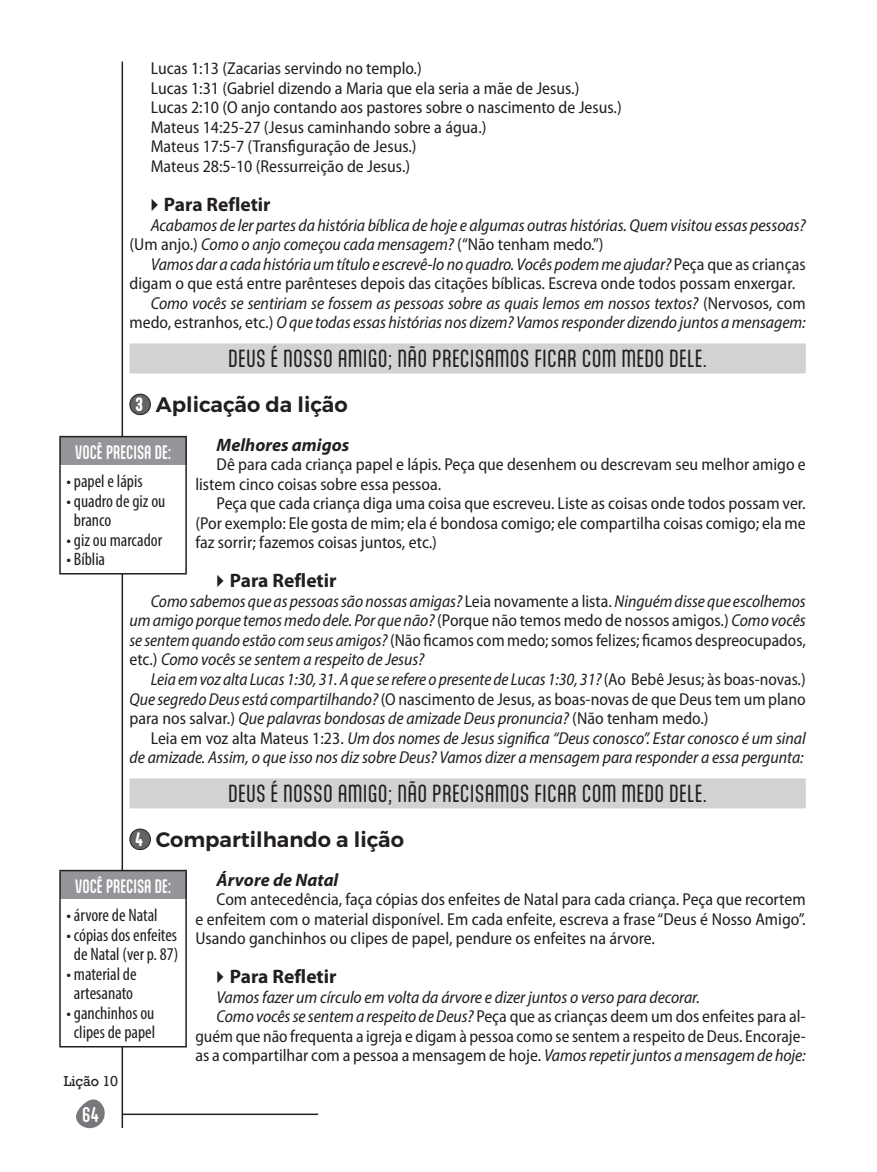
<style>
.page{position:relative;width:877px;height:1172px;background:#fff}
.page>*{position:absolute;margin:0;border:0;box-sizing:border-box;transform-origin:0 0}
.Mensagem{font:21px "Aptly";letter-spacing:.01em;color:#231f20}
.Título_Programação{font:600 21px "Montserrat";color:#231f20}
.t1{font:700 19.5px "Myriad Pro";color:#231f20}
.Você_Precisa{font:condensed 18px/19.5px "Myriad Pro";color:#231f20;text-align:center}
.Tópicos{font:italic 700 18px "Myriad Pro";color:#231f20}
.t2{font:500 18px "Aptly";color:#fff}
.Texto{font:semi-condensed 17.25px/19.5px "Myriad Pro";color:#231f20;text-align:justify}
.Texto-2{font:italic semi-condensed 17.25px/19.5px "Myriad Pro";letter-spacing:-.005em;color:#231f20;text-align:right}
.t3{font:500 16.5px "Aptly";color:#fff;scale:.95 1}
._2-_Coluna_Tabela_P{font:700 16.5px "Aptly";color:#fff}
.t4{font:13.5px "Rockwell";letter-spacing:-.01em;color:#231f20}
.s1{font-style:normal}
.s2{font-style:italic}
</style>
<div class="page">
<hr style="left:122px;top:1113px;width:196px;height:1px;background:#231f20">
<hr style="left:122px;top:61px;width:1px;height:1066px;background:#231f20">
<svg style="left:76px;top:1099px;width:29px;height:30px"></svg>
<div style="left:129px;top:343px;width:677px;height:30px;background:#d1d2d4"></div>
<div style="left:129px;top:778px;width:677px;height:30px;background:#d1d2d4"></div>
<div style="left:130px;top:394px;width:20px;height:20px;background:#636366;border-radius:50%"></div>
<div style="left:129px;top:394px;width:22px;height:21px;border:1px solid #231f20;border-radius:50%"></div>
<div style="left:130px;top:829px;width:20px;height:20px;background:#636366;border-radius:50%"></div>
<div style="left:129px;top:828px;width:22px;height:21px;border:1px solid #231f20;border-radius:50%"></div>
<div style="left:60px;top:436px;width:126px;height:29px;background:#939598"></div>
<hr style="left:59px;top:465px;width:2px;height:108px;background:#231f20">
<hr style="left:185px;top:465px;width:2px;height:108px;background:#231f20">
<hr style="left:59px;top:573px;width:128px;height:1px;background:#231f20">
<hr style="left:59px;top:436px;width:128px;height:1px;background:#231f20">
<hr style="left:59px;top:437px;width:2px;height:28px;background:#231f20">
<hr style="left:185px;top:437px;width:2px;height:28px;background:#231f20">
<div style="left:60px;top:870px;width:126px;height:29px;background:#939598"></div>
<div style="left:60px;top:899px;width:126px;height:147px;background:#fff"></div>
<hr style="left:59px;top:899px;width:2px;height:146px;background:#231f20">
<hr style="left:185px;top:899px;width:2px;height:146px;background:#231f20">
<hr style="left:59px;top:1045px;width:128px;height:2px;background:#231f20">
<hr style="left:59px;top:869px;width:128px;height:2px;background:#231f20">
<hr style="left:59px;top:871px;width:2px;height:28px;background:#231f20">
<hr style="left:185px;top:871px;width:2px;height:28px;background:#231f20">
<p class="Texto" style="left:151px;top:59px;width:273px">Lucas 1:13 (Zacarias servindo no templo.)</p>
<p class="Texto" style="left:151px;top:79px;width:430px">Lucas 1:31 (Gabriel dizendo a Maria que ela seria a mãe de Jesus.)</p>
<p class="Texto" style="left:151px;top:98px;width:472px">Lucas 2:10 (O anjo contando aos pastores sobre o nascimento de Jesus.)</p>
<p class="Texto" style="left:151px;top:118px;width:337px">Mateus 14:25-27 (Jesus caminhando sobre a água.)</p>
<p class="Texto" style="left:151px;top:137px;width:267px">Mateus 17:5-7 (Transfiguração de Jesus.)</p>
<p class="Texto" style="left:151px;top:157px;width:261px">Mateus 28:5-10 (Ressurreição de Jesus.)</p>
<p class="t1" style="left:164px;top:193px;width:108px">Para Refletir</p>
<p class="Texto-2" style="left:129px;top:215px;width:678px;text-align:left;text-indent:21px">Acabamos de ler partes da história bíblica de hoje e algumas outras histórias. Quem visitou essas pessoas? <span class="s1">(Um anjo.)</span> Como o anjo começou cada mensagem? <span class="s1">(“Não tenham medo.”)</span></p>
<p class="Texto" style="left:129px;top:254px;width:678px;text-indent:21px"><span class="s2">Vamos dar a cada história um título e escrevê-lo no quadro. Vocês podem me ajudar?</span> Peça que as crianças digam o que está entre parênteses depois das citações bíblicas. Escreva onde todos possam enxergar.</p>
<p class="Texto-2" style="left:129px;top:293px;width:678px">Como vocês se sentiriam se fossem as pessoas sobre as quais lemos em nossos textos? <span class="s1">(Nervosos, com medo, estranhos, etc.)</span> O que todas essas histórias nos dizem? Vamos responder dizendo juntos a mensagem:</p>
<p class="Mensagem" style="left:228px;top:345px;width:481px">DEUS É NOSSO AMIGO; NÃO PRECISAMOS FICAR COM MEDO DELE.</p>
<p class="_2-_Coluna_Tabela_P" style="left:135px;top:394px;width:9px">3</p>
<p class="Título_Programação" style="left:156px;top:391px;width:193px">Aplicação da lição</p>
<p class="Tópicos" style="left:217px;top:433px;width:134px">Melhores amigos</p>
<p class="Texto" style="left:195px;top:455px;width:612px;text-indent:21px">Dê para cada criança papel e lápis. Peça que desenhem ou descrevam seu melhor amigo e listem cinco coisas sobre essa pessoa.</p>
<p class="Texto" style="left:195px;top:494px;width:612px;text-indent:21px">Peça que cada criança diga uma coisa que escreveu. Liste as coisas onde todos possam ver. (Por exemplo: Ele gosta de mim; ela é bondosa comigo; ele compartilha coisas comigo; ela me faz sorrir; fazemos coisas juntos, etc.)</p>
<p class="t1" style="left:230px;top:570px;width:108px">Para Refletir</p>
<p class="Texto-2" style="left:129px;top:591px;width:678px;text-align:justify;text-indent:21px">Como sabemos que as pessoas são nossas amigas? <span class="s1">Leia novamente a lista.</span> Ninguém disse que escolhemos um amigo porque temos medo dele. Por que não? <span class="s1">(Porque não temos medo de nossos amigos.)</span> Como vocês se sentem quando estão com seus amigos? <span class="s1">(Não ficamos com medo; somos felizes; ficamos despreocupados, etc.)</span> Como vocês se sentem a respeito de Jesus?</p>
<p class="Texto-2" style="left:129px;top:669px;width:678px;text-align:justify;text-indent:21px">Leia em voz alta Lucas 1:30, 31. A que se refere o presente de Lucas 1:30, 31? <span class="s1">(Ao Bebê Jesus; às boas-novas.)<br></span>Que segredo Deus está compartilhando? <span class="s1">(O nascimento de Jesus, as boas-novas de que Deus tem um plano para nos salvar.)</span> Que palavras bondosas de amizade Deus pronuncia? <span class="s1">(Não tenham medo.)</span></p>
<p class="Texto-2" style="left:129px;top:727px;width:678px"><span class="s1">Leia em voz alta Mateus 1:23.</span> Um dos nomes de Jesus significa “Deus conosco”. Estar conosco é um sinal<br>de amizade. Assim, o que isso nos diz sobre Deus? Vamos dizer a mensagem para responder a essa pergunta:</p>
<p class="Mensagem" style="left:228px;top:780px;width:481px">DEUS É NOSSO AMIGO; NÃO PRECISAMOS FICAR COM MEDO DELE.</p>
<p class="_2-_Coluna_Tabela_P" style="left:135px;top:829px;width:9px">4</p>
<p class="Título_Programação" style="left:156px;top:826px;width:250px">Compartilhando a lição</p>
<p class="Tópicos" style="left:217px;top:868px;width:123px">Árvore de Natal</p>
<p class="Texto" style="left:195px;top:890px;width:612px;text-indent:21px">Com antecedência, faça cópias dos enfeites de Natal para cada criança. Peça que recortem e enfeitem com o material disponível. Em cada enfeite, escreva a frase “Deus é Nosso Amigo”.<br>Usando ganchinhos ou clipes de papel, pendure os enfeites na árvore.</p>
<p class="t1" style="left:230px;top:965px;width:108px">Para Refletir</p>
<p class="Texto-2" style="left:217px;top:987px;width:485px">Vamos fazer um círculo em volta da árvore e dizer juntos o verso para decorar.</p>
<p class="Texto" style="left:195px;top:1007px;width:612px;text-indent:21px"><span class="s2">Como vocês se sentem a respeito de Deus?</span> Peça que as crianças deem um dos enfeites para al&shy;guém que não frequenta a igreja e digam à pessoa como se sentem a respeito de Deus. Encoraje&shy;as a compartilhar com a pessoa a mensagem de hoje. <span class="s2">Vamos repetir juntos a mensagem de hoje:</span></p>
<p class="t3" style="left:75px;top:442px;width:103px">VOCÊ PRECISA DE:</p>
<p class="Você_Precisa" style="left:66px;top:471px;width:78px">• papel e lápis</p>
<p class="Você_Precisa" style="left:74px;top:491px;width:93px;text-align:left;text-indent:-7px">• quadro de giz ou branco</p>
<p class="Você_Precisa" style="left:66px;top:530px;width:97px">• giz ou marcador</p>
<p class="Você_Precisa" style="left:66px;top:549px;width:40px">• Bíblia</p>
<p class="t3" style="left:75px;top:875px;width:103px">VOCÊ PRECISA DE:</p>
<p class="Você_Precisa" style="left:66px;top:905px;width:93px">• árvore de Natal</p>
<p class="Você_Precisa" style="left:66px;top:924px;width:113px">• cópias dos enfeites de Natal (ver p. 87)</p>
<p class="Você_Precisa" style="left:66px;top:963px;width:72px">• material de artesanato</p>
<p class="Você_Precisa" style="left:66px;top:1002px;width:90px">• ganchinhos ou clipes de papel</p>
<p class="t4" style="left:64px;top:1072px;width:56px">Lição 10</p>
<p class="t2" style="left:82px;top:1103px;width:18px">64</p>
</div>
